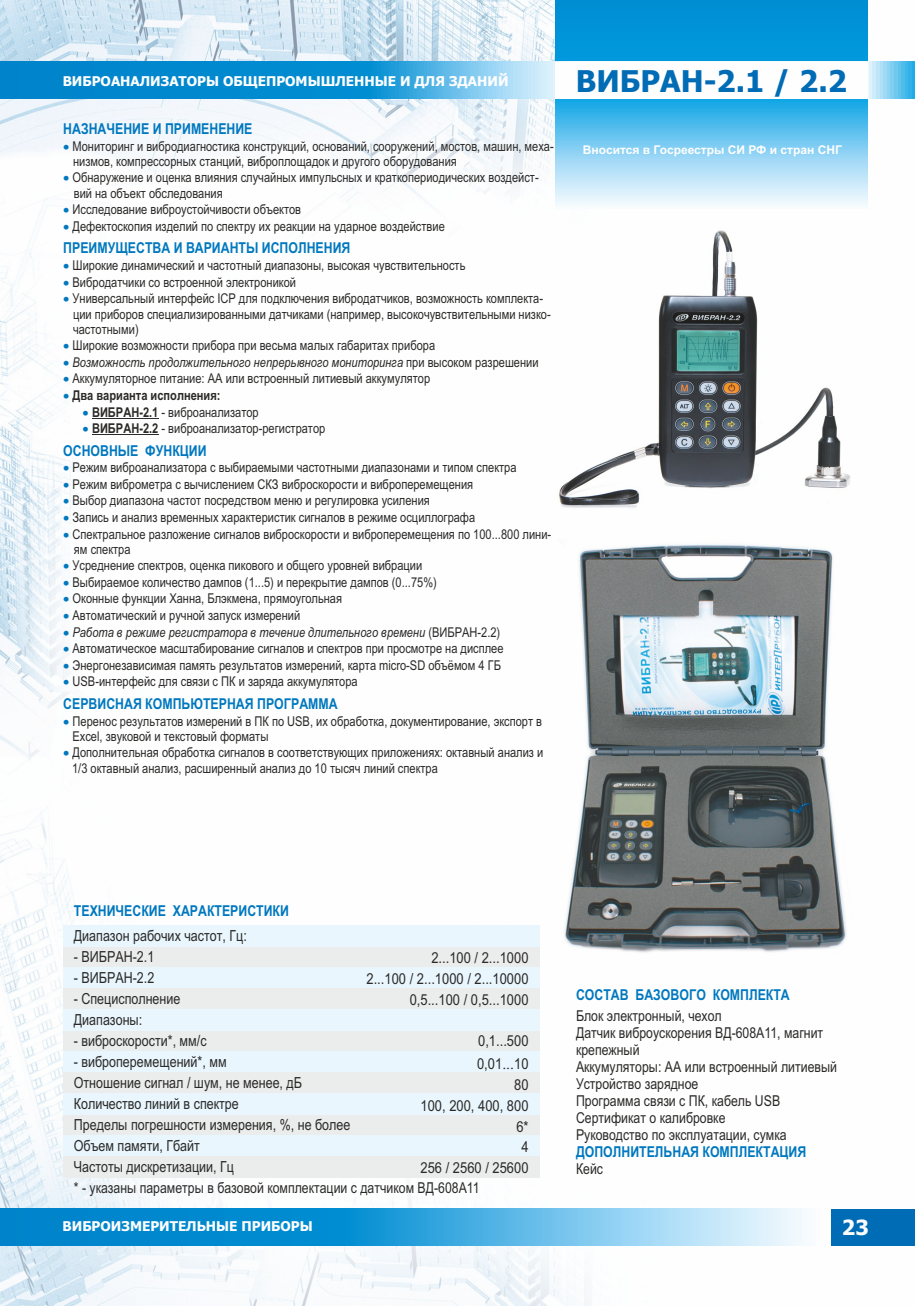
<style>
.page{position:relative;width:915px;height:1306px;background:#fff}
.page>*{position:absolute;margin:0;border:0;box-sizing:border-box;transform-origin:0 0}
.t1{font:700 30px "Tahoma";color:#006cb5}
.t2{font:700 21px "Tahoma";color:#fefefe}
.t3{font:15.3px/21px "Arial Narrow";color:#2b2a29}
.t4{font:15.15px/20.9px "Arial Narrow";color:#2b2a29;text-align:right;scale:1.04 1}
.t5{font:15px/17px "Arial Narrow";color:#2b2a29}
.t6{font:700 15px "Arial Narrow";color:#0078bf}
.t7{font:13.5px/15.5px "Arial Narrow";color:#2b2a29}
.t8{font:italic 13.5px "Arial Narrow";color:#2b2a29}
.t9{font:700 13.5px "Tahoma";color:#fefefe}
.t10{font:700 13.5px "Arial Narrow";color:#2b2a29}
.t11{font:700 12px "Arial";color:#fefefe}
.s1{color:#0078bf}
.s2{font-style:normal}
.s3{font-weight:700}
</style>
<div class="page">
<img style="left:0;top:0;width:914px;height:1305px">
<img style="left:534px;top:534px;width:340px;height:425px">
<svg style="left:555px;top:0;width:312px;height:209px;background:#5bbce9"></svg>
<svg style="left:0;top:1208px;width:851px;height:37px;background:#4caee0"></svg>
<div style="left:831px;top:1209px;width:83px;height:36px;background:#006cb5"></div>
<svg style="left:0;top:62px;width:914px;height:37px;background:#2e9fd9"></svg>
<div style="left:555px;top:62px;width:312px;height:37px;background:#fefefe"></div>
<img style="left:557px;top:227px;width:296px;height:285px">
<hr style="left:92px;top:418px;width:66px;height:1px;background:#2b2a29">
<hr style="left:92px;top:434px;width:66px;height:1px;background:#2b2a29">
<div style="left:63px;top:946px;width:476px;height:21px;background:#ebecec"></div>
<div style="left:63px;top:967px;width:476px;height:21px;background:#e9f6fd"></div>
<div style="left:63px;top:988px;width:476px;height:21px;background:#ebecec"></div>
<div style="left:63px;top:925px;width:476px;height:21px;background:#e9f6fd"></div>
<div style="left:63px;top:1009px;width:476px;height:21px;background:#e9f6fd"></div>
<div style="left:63px;top:1030px;width:476px;height:21px;background:#ebecec"></div>
<div style="left:63px;top:1051px;width:476px;height:21px;background:#e9f6fd"></div>
<div style="left:63px;top:1072px;width:476px;height:21px;background:#ebecec"></div>
<div style="left:63px;top:1093px;width:476px;height:21px;background:#e9f6fd"></div>
<div style="left:63px;top:1114px;width:476px;height:21px;background:#ebecec"></div>
<div style="left:63px;top:1135px;width:476px;height:21px;background:#e9f6fd"></div>
<div style="left:63px;top:1156px;width:476px;height:21px;background:#ebecec"></div>
<p class="t9" style="left:63px;top:75px;width:447px">ВИБРОАНАЛИЗАТОРЫ ОБЩЕПРОМЫШЛЕННЫЕ И ДЛЯ ЗДАНИЙ</p>
<h1 class="t1" style="left:575px;top:69px;width:272px">ВИБРАН-2.1 / 2.2</h1>
<p class="t6" style="left:63px;top:123px;width:191px">НАЗНАЧЕНИЕ И ПРИМЕНЕНИЕ</p>
<p class="t7" style="left:73px;top:139px;width:482px;text-indent:-10px"><span class="s1">•</span> Мониторинг и вибродиагностика конструкций, оснований, сооружений, мостов, машин, меха&shy;низмов, компрессорных станций, виброплощадок и другого оборудования</p>
<p class="t7" style="left:74px;top:171px;width:466px;text-indent:-11px"><span class="s1">•</span> Обнаружение и оценка влияния случайных импульсных и краткопериодических воздейст&shy;вий на объект обследования</p>
<p class="t7" style="left:63px;top:203px;width:239px"><span class="s1">•</span> Исследование виброустойчивости объектов</p>
<p class="t7" style="left:63px;top:220px;width:383px"><span class="s1">•</span> Дефектоскопия изделий по спектру их реакции на ударное воздействие</p>
<p class="t6" style="left:63px;top:242px;width:288px">ПРЕИМУЩЕСТВА И ВАРИАНТЫ ИСПОЛНЕНИЯ</p>
<p class="t7" style="left:63px;top:259px;width:403px"><span class="s1">•</span> Широкие динамический и частотный диапазоны, высокая чувствительность</p>
<p class="t7" style="left:63px;top:275px;width:234px"><span class="s1">•</span> Вибродатчики со встроенной электроникой</p>
<p class="t7" style="left:73px;top:292px;width:479px;text-indent:-10px"><span class="s1">•</span> Универсальный интерфейс ICP для подключения вибродатчиков, возможность комплекта&shy;ции приборов специализированными датчиками (например, высокочувствительными низко&shy;частотными)</p>
<p class="t7" style="left:63px;top:339px;width:373px"><span class="s1">•</span> Широкие возможности прибора при весьма малых габаритах прибора</p>
<p class="t8" style="left:63px;top:357px;width:476px"><span class="s1">•</span> Возможность продолжительного непрерывного мониторинга <span class="s2">при высоком разрешении</span></p>
<p class="t7" style="left:63px;top:372px;width:368px"><span class="s1">•</span> Аккумуляторное питание: АА или встроенный литиевый аккумулятор</p>
<p class="t10" style="left:63px;top:390px;width:159px"><span class="s1">•</span> Два варианта исполнения:</p>
<p class="t7" style="left:82px;top:405px;width:178px"><span class="s1">•</span> <span class="s3">ВИБРАН-2.1</span> - виброанализатор</p>
<p class="t7" style="left:82px;top:422px;width:244px"><span class="s1">•</span> <span class="s3">ВИБРАН-2.2</span> - виброанализатор-регистратор</p>
<p class="t6" style="left:63px;top:445px;width:145px">ОСНОВНЫЕ ФУНКЦИИ</p>
<p class="t7" style="left:63px;top:461px;width:454px"><span class="s1">•</span> Режим виброанализатора с выбираемыми частотными диапазонами и типом спектра</p>
<p class="t7" style="left:63px;top:477px;width:411px"><span class="s1">•</span> Режим виброметра с вычислением СКЗ виброскорости и виброперемещения</p>
<p class="t7" style="left:63px;top:494px;width:368px"><span class="s1">•</span> Выбор диапазона частот посредством меню и регулировка усиления</p>
<p class="t7" style="left:63px;top:511px;width:413px"><span class="s1">•</span> Запись и анализ временных характеристик сигналов в режиме осциллографа</p>
<p class="t7" style="left:74px;top:527px;width:478px;text-indent:-11px"><span class="s1">•</span> Спектральное разложение сигналов виброскорости и виброперемещения по 100...800 лини&shy;ям спектра</p>
<p class="t7" style="left:63px;top:559px;width:360px"><span class="s1">•</span> Усреднение спектров, оценка пикового и общего уровней вибрации</p>
<p class="t7" style="left:63px;top:575px;width:375px"><span class="s1">•</span> Выбираемое количество дампов (1...5) и перекрытие дампов (0...75%)</p>
<p class="t7" style="left:63px;top:592px;width:280px"><span class="s1">•</span> Оконные функции Ханна, Блэкмена, прямоугольная</p>
<p class="t7" style="left:63px;top:609px;width:238px"><span class="s1">•</span> Автоматический и ручной запуск измерений</p>
<p class="t8" style="left:63px;top:626px;width:438px"><span class="s1">•</span> Работа в режиме регистратора в течение длительного времени <span class="s2">(ВИБРАН-2.2)</span></p>
<p class="t7" style="left:63px;top:642px;width:441px"><span class="s1">•</span> Автоматическое масштабирование сигналов и спектров при просмотре на дисплее</p>
<p class="t7" style="left:63px;top:658px;width:439px"><span class="s1">•</span> Энергонезависимая память результатов измерений, карта micro-SD объёмом 4 ГБ</p>
<p class="t7" style="left:63px;top:675px;width:296px"><span class="s1">•</span> USB-интерфейс для связи с ПК и заряда аккумулятора</p>
<p class="t6" style="left:63px;top:698px;width:276px">СЕРВИСНАЯ КОМПЬЮТЕРНАЯ ПРОГРАММА</p>
<p class="t7" style="left:72px;top:714px;width:471px;text-indent:-9px"><span class="s1">•</span> Перенос результатов измерений в ПК по USB, их обработка, документирование, экспорт в<br>Excel, звуковой и текстовый форматы</p>
<p class="t7" style="left:72px;top:746px;width:472px;text-indent:-9px"><span class="s1">•</span> Дополнительная обработка сигналов в соответствующих приложениях: октавный анализ и<br>1/3 октавный анализ, расширенный анализ до 10 тысяч линий спектра</p>
<p class="t11" style="left:582px;top:145px;width:260px">Вносится в Госреестры СИ РФ и стран СНГ</p>
<p class="t6" style="left:74px;top:905px;width:216px">ТЕХНИЧЕСКИЕ ХАРАКТЕРИСТИКИ</p>
<p class="t3" style="left:74px;top:926px;width:174px">Диапазон рабочих частот, Гц:</p>
<p class="t3" style="left:74px;top:947px;width:82px">- ВИБРАН-2.1</p>
<p class="t3" style="left:74px;top:968px;width:82px">- ВИБРАН-2.2</p>
<p class="t3" style="left:74px;top:989px;width:108px">- Специсполнение<br>Диапазоны:</p>
<p class="t3" style="left:74px;top:1031px;width:134px">- виброскорости*, мм/с</p>
<p class="t3" style="left:74px;top:1052px;width:278px">- виброперемещений*, мм<br>Отношение сигнал / шум, не менее, дБ<br>Количество линий в спектре<br>Пределы погрешности измерения, %, не более<br>Объем памяти, Гбайт<br>Частоты дискретизации, Гц</p>
<p class="t5" style="left:74px;top:1180px;width:407px">* - указаны параметры в базовой комплектации с датчиком ВД-608А11</p>
<p class="t4" style="left:366px;top:948px;width:157px">2...100 / 2...1000<br>2...100 / 2...1000 / 2...10000<br>0,5...100 / 0,5...1000</p>
<p class="t4" style="left:477px;top:1031px;width:51px;line-height:22.4px;text-align:left">0,1...500<br>0,01 10</p>
<p class="t4" style="left:420px;top:1075px;width:105px">80<br>100, 200, 400, 800<br>6*<br>4<br>256 / 2560 / 25600</p>
<p class="t9" style="left:63px;top:1220px;width:251px">ВИБРОИЗМЕРИТЕЛЬНЫЕ ПРИБОРЫ</p>
<p class="t6" style="left:575px;top:988px;width:215px">СОСТАВ БАЗОВОГО КОМПЛЕКТА</p>
<p class="t5" style="left:575px;top:1008px;width:262px">Блок электронный, чехол<br>Датчик виброускорения ВД-608А11, магнит крепежный<br>Аккумуляторы: АА или встроенный литиевый<br>Устройство зарядное<br>Программа связи с ПК, кабель USB<br>Сертификат о калибровке<br>Руководство по эксплуатации, сумка</p>
<p class="t6" style="left:575px;top:1146px;width:232px">ДОПОЛНИТЕЛЬНАЯ КОМПЛЕКТАЦИЯ</p>
<p class="t5" style="left:575px;top:1161px;width:28px">Кейс</p>
<h2 class="t2" style="left:841px;top:1218px;width:28px">23</h2>
</div>
